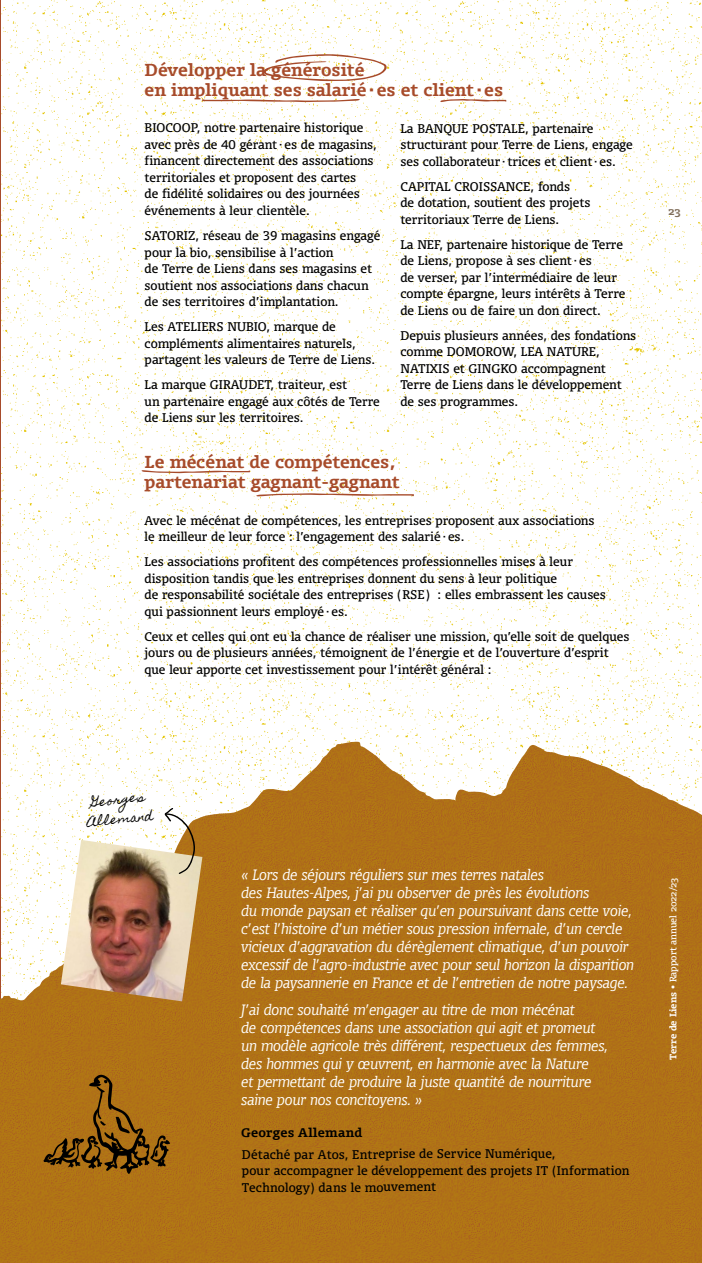
<style>
.page{position:relative;width:702px;height:1263px;background:#fff}
.page>*{position:absolute;margin:0;border:0;box-sizing:border-box;transform-origin:0 0}
.t1{font:700 16.5px/19.5px "Olsen";color:#a74b2b}
.t2{font:italic 300 14.25px/18px "Olsen";letter-spacing:-.02em;color:#fff}
.t3{font:12px/16.5px "Olsen TF";color:#000}
.t4{font:700 12px "Olsen";letter-spacing:.02em;color:#000}
.t5{font:12px/19.5px "Homemade Apple";color:#000;text-align:center}
.t6{font:700 10.5px "Olsen";color:#816f5c}
.t7{font:9px "Olsen";color:#fff}
.s1{font-weight:700}
.s2{font-weight:300}
</style>
<div class="page">
<img style="left:1px;top:0;width:701px;height:741px">
<hr style="left:0;top:0;width:1px;height:1263px;background:#a74b2b">
<svg style="left:256px;top:493px;width:158px;height:3px"></svg>
<svg style="left:141px;top:470px;width:109px;height:3px"></svg>
<svg style="left:263px;top:54px;width:124px;height:27px"></svg>
<svg style="left:202px;top:99px;width:158px;height:3px"></svg>
<svg style="left:440px;top:99px;width:66px;height:3px"></svg>
<img style="left:0;top:742px;width:702px;height:521px">
<img style="left:61px;top:840px;width:141px;height:161px">
<svg style="left:165px;top:808px;width:31px;height:66px"></svg>
<svg style="left:43px;top:1074px;width:127px;height:100px"></svg>
<h1 class="t1" style="left:145px;top:60px;width:360px">Développer la générosité<br>en impliquant ses salarié·es et client·es</h1>
<p class="t3" style="left:145px;top:120px;width:234px">BIOCOOP, notre partenaire historique avec près de 40 gérant·es de magasins, financent directement des associations territoriales et proposent des cartes<br>de fidélité solidaires ou des journées événements à leur clientèle.</p>
<p class="t3" style="left:145px;top:227px;width:237px">SATORIZ, réseau de 39 magasins engagé pour la bio, sensibilise à l’action<br>de Terre de Liens dans ses magasins et soutient nos associations dans chacun de ses territoires d’implantation.</p>
<p class="t3" style="left:145px;top:318px;width:232px">Les ATELIERS NUBIO, marque de compléments alimentaires naturels, partagent les valeurs de Terre de Liens.</p>
<p class="t3" style="left:145px;top:376px;width:237px">La marque GIRAUDET, traiteur, est<br>un partenaire engagé aux côtés de Terre de Liens sur les territoires.</p>
<p class="t3" style="left:400px;top:120px;width:234px">La BANQUE POSTALE, partenaire structurant pour Terre de Liens, engage ses collaborateur·trices et client·es.</p>
<p class="t3" style="left:400px;top:178px;width:191px">CAPITAL CROISSANCE, fonds<br>de dotation, soutient des projets territoriaux Terre de Liens.</p>
<p class="t3" style="left:400px;top:236px;width:226px">La NEF, partenaire historique de Terre de Liens, propose à ses client·es<br>de verser, par l’intermédiaire de leur compte épargne, leurs intérêts à Terre de Liens ou de faire un don direct.</p>
<p class="t3" style="left:400px;top:327px;width:237px">Depuis plusieurs années, des fondations comme DOMOROW, LEA NATURE,<br>NATIXIS et GINGKO accompagnent<br>Terre de Liens dans le développement de ses programmes.</p>
<h1 class="t1" style="left:145px;top:452px;width:256px">Le mécénat de compétences, partenariat gagnant-gagnant</h1>
<p class="t3" style="left:145px;top:512px;width:451px">Avec le mécénat de compétences, les entreprises proposent aux associations le meilleur de leur force : l’engagement des salarié·es.</p>
<p class="t3" style="left:145px;top:553px;width:463px">Les associations profitent des compétences professionnelles mises à leur disposition tandis que les entreprises donnent du sens à leur politique<br>de responsabilité sociétale des entreprises (RSE) : elles embrassent les causes qui passionnent leurs employé·es.</p>
<p class="t3" style="left:145px;top:628px;width:486px">Ceux et celles qui ont eu la chance de réaliser une mission, qu’elle soit de quelques jours ou de plusieurs années, témoignent de l’énergie et de l’ouverture d’esprit que leur apporte cet investissement pour l’intérêt général :</p>
<p class="t6" style="left:668px;top:204px;width:14px">23</p>
<p class="t5" style="left:84px;top:793px;width:68px;rotate:-6deg">Georges<br>Allemand</p>
<p class="t2" style="left:240px;top:866px;width:394px">« Lors de séjours réguliers sur mes terres natales<br>des Hautes-Alpes, j’ai pu observer de près les évolutions<br>du monde paysan et réaliser qu’en poursuivant dans cette voie, c’est l’histoire d’un métier sous pression infernale, d’un cercle vicieux d’aggravation du dérèglement climatique, d’un pouvoir excessif de l’agro-industrie avec pour seul horizon la disparition de la paysannerie en France et de l’entretien de notre paysage.</p>
<p class="t2" style="left:240px;top:1000px;width:368px">J’ai donc souhaité m’engager au titre de mon mécénat<br>de compétences dans une association qui agit et promeut un modèle agricole très différent, respectueux des femmes, des hommes qui y œuvrent, en harmonie avec la Nature<br>et permettant de produire la juste quantité de nourriture saine pour nos concitoyens. »</p>
<p class="t4" style="left:241px;top:1125px;width:123px">Georges Allemand</p>
<p class="t3" style="left:242px;top:1145px;width:389px">Détaché par Atos, Entreprise de Service Numérique,<br>pour accompagner le développement des projets IT (Information<br>Technology) dans le mouvement</p>
<p class="t7" style="left:667px;top:1059px;width:183px;rotate:-90deg"><span class="s1">Terre de Liens</span> <span class="s2">•</span> Rapport annuel 2022/23</p>
</div>
